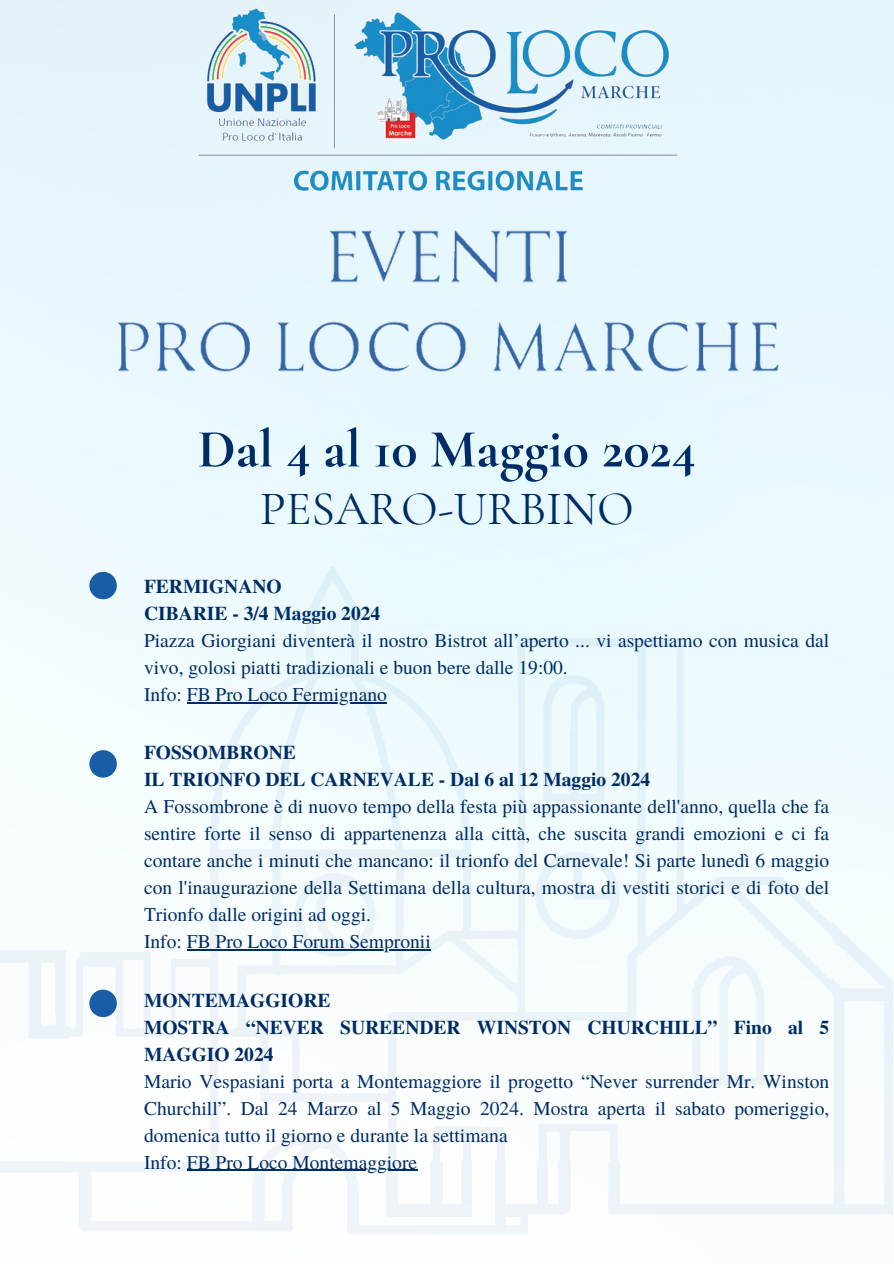
<style>
.page{position:relative;width:894px;height:1264px;background:#fff}
.page>*{position:absolute;margin:0;border:0;box-sizing:border-box;transform-origin:0 0}
.t1{font:700 54.15px "Cormorant Garamond";color:#002c66}
.t2{font:48px "Cormorant Garamond";color:#002c66}
.t3{font:19.5px/27px "Te X Gyre Termes";color:#002c66;text-align:justify}
.t4{font:700 19.5px/27px "Te X Gyre Termes";color:#002c66}
</style>
<div class="page">
<img style="left:190px;top:0;width:512px;height:200px">
<img style="left:0;top:540px;width:893px;height:723px">
<hr style="left:187px;top:702px;width:200px;height:1px;background:#002c66">
<hr style="left:187px;top:949px;width:243px;height:1px;background:#002c66">
<hr style="left:187px;top:1169px;width:230px;height:1px;background:#002c66">
<img style="left:318px;top:223px;width:257px;height:70px">
<img style="left:112px;top:315px;width:668px;height:66px">
<div style="left:89px;top:572px;width:28px;height:27px;background:#185da5;border-radius:50%"></div>
<div style="left:89px;top:750px;width:28px;height:27px;background:#185da5;border-radius:50%"></div>
<div style="left:89px;top:989px;width:28px;height:28px;background:#185da5;border-radius:50%"></div>
<h1 class="t1" style="left:198px;top:416px;width:499px">Dal 4 al 10 Maggio 2024</h1>
<h2 class="t2" style="left:260px;top:479px;width:375px">PESARO-URBINO</h2>
<p class="t4" style="left:144px;top:572px;width:139px">FERMIGNANO</p>
<p class="t4" style="left:144px;top:599px;width:238px">CIBARIE - 3/4 Maggio 2024</p>
<h1 class="t3" style="left:144px;top:626px;width:686px">Piazza Giorgiani diventerà il nostro Bistrot all’aperto ... vi aspettiamo con musica dal vivo, golosi piatti tradizionali e buon bere dalle 19:00.</h1>
<p class="t3" style="left:144px;top:680px;width:244px">Info: FB Pro Loco Fermignano</p>
<p class="t4" style="left:144px;top:737px;width:153px">FOSSOMBRONE</p>
<p class="t4" style="left:144px;top:764px;width:507px">IL TRIONFO DEL CARNEVALE - Dal 6 al 12 Maggio 2024</p>
<p class="t3" style="left:144px;top:791px;width:686px">A Fossombrone è di nuovo tempo della festa più appassionante dell'anno, quella che fa sentire forte il senso di appartenenza alla città, che suscita grandi emozioni e ci fa contare anche i minuti che mancano: il trionfo del Carnevale! Si parte lunedì 6 maggio con l'inaugurazione della Settimana della cultura, mostra di vestiti storici e di foto del Trionfo dalle origini ad oggi.</p>
<p class="t3" style="left:144px;top:926px;width:288px">Info: FB Pro Loco Forum Sempronii</p>
<p class="t4" style="left:144px;top:985px;width:188px">MONTEMAGGIORE</p>
<p class="t4" style="left:144px;top:1012px;width:686px">MOSTRA “NEVER SUREENDER WINSTON CHURCHILL” Fino al 5<br>MAGGIO 2024</p>
<p class="t3" style="left:144px;top:1066px;width:686px">Mario Vespasiani porta a Montemaggiore il progetto “Never surrender Mr. Winston Churchill”. Dal 24 Marzo al 5 Maggio 2024. Mostra aperta il sabato pomeriggio, domenica tutto il giorno e durante la settimana</p>
<p class="t3" style="left:144px;top:1147px;width:274px">Info: FB Pro Loco Montemaggiore</p>
</div>
